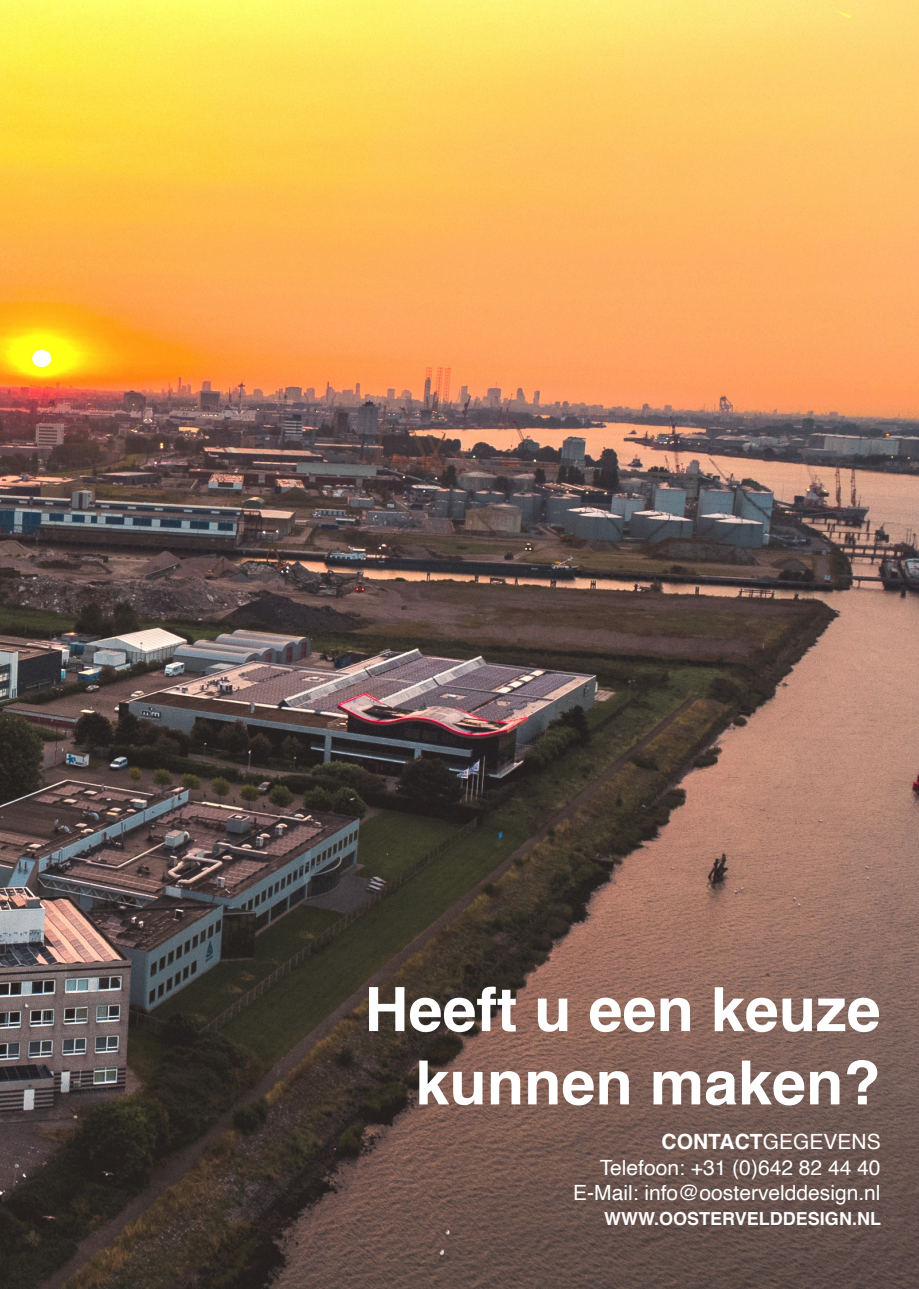
<style>
.page{position:relative;width:919px;height:1289px;background:#fff}
.page>*{position:absolute;margin:0;border:0;box-sizing:border-box;transform-origin:0 0}
.t1{font:700 61.05px/73.3px "Helvetica";color:#fff;text-align:right}
.t2{font:21px "Helvetica";color:#fff}
.t3{font:700 18px "Helvetica";color:#fefcfd}
.s1{font-weight:700}
</style>
<div class="page">
<img style="left:0;top:0;width:918px;height:1288px">
<p class="t1" style="left:364px;top:973px;width:517px">Heeft u een keuze kunnen maken?</p>
<p class="t2" style="left:661px;top:1125px;width:220px"><span class="s1">CONTACT</span>GEGEVENS</p>
<p class="t2" style="left:599px;top:1150px;width:282px">Telefoon: +31 (0)642 82 44 40</p>
<p class="t2" style="left:573px;top:1176px;width:309px">E-Mail: info@oostervelddesign.nl</p>
<p class="t3" style="left:604px;top:1204px;width:278px">WWW.OOSTERVELDDESIGN.NL</p>
</div>
